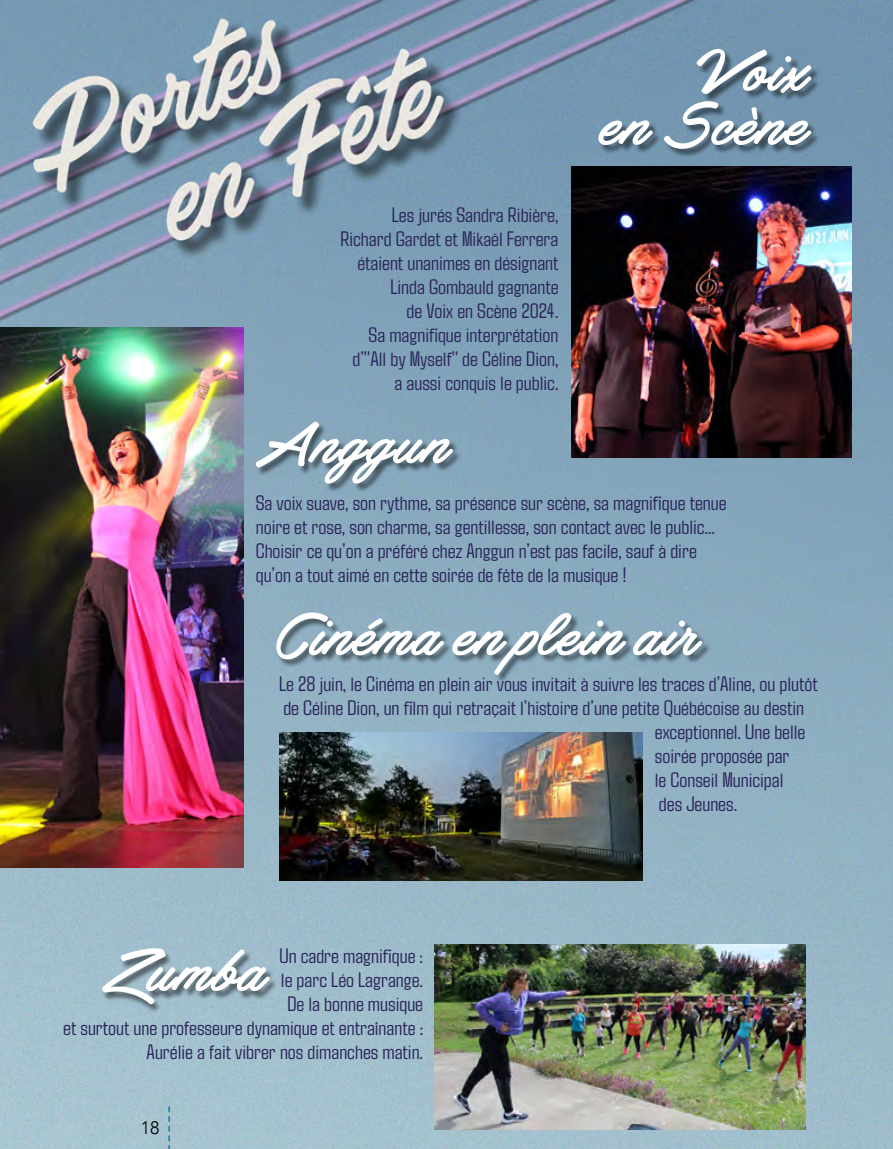
<style>
.page{position:relative;width:893px;height:1149px;background:#fff}
.page>*{position:absolute;margin:0;border:0;box-sizing:border-box;transform-origin:0 0}
.t1{font:69px/54px "Haydon Brush PERSONALUSE";letter-spacing:.035em;color:#fff;text-align:right}
.t2{font:21px/24px "Agdasima";color:#2a2559;text-align:right}
.t3{font:300 18px "Avenir";color:#000}
</style>
<div class="page">
<img style="left:0;top:0;width:893px;height:1148px">
<div style="left:599px;top:50px;width:221px;height:107px;background:#000;opacity:.5"></div>
<div style="left:257px;top:422px;width:205px;height:70px;background:#000;opacity:.5"></div>
<div style="left:277px;top:613px;width:434px;height:70px;background:#000;opacity:.5"></div>
<img style="left:571px;top:166px;width:281px;height:291px">
<img style="left:279px;top:732px;width:363px;height:148px">
<div style="left:102px;top:948px;width:176px;height:65px;background:#000;opacity:.5"></div>
<img style="left:434px;top:944px;width:372px;height:185px">
<img style="left:0;top:327px;width:243px;height:540px">
<svg style="left:168px;top:1106px;width:2px;height:42px"></svg>
<p class="t2" style="left:340px;top:203px;width:219px">Les jurés Sandra Ribière,<br>Richard Gardet et Mikaël Ferrera étaient unanimes en désignant<br>Linda Gombauld gagnante<br>de Voix en Scène 2024.<br>Sa magnifique interprétation d’"All by Myself" de Céline Dion, a aussi conquis le public.</p>
<h1 class="t1" style="left:256px;top:418px;width:195px">Anggun</h1>
<h1 class="t1" style="left:601px;top:46px;width:208px">Voix<br>en Scène</h1>
<p class="t2" style="left:256px;top:490px;width:472px;text-align:left">Sa voix suave, son rythme, sa présence sur scène, sa magnifique tenue noire et rose, son charme, sa gentillesse, son contact avec le public… Choisir ce qu’on a préféré chez Anggun n’est pas facile, sauf à dire qu’on a tout aimé en cette soirée de fête de la musique !</p>
<h1 class="t1" style="left:276px;top:610px;width:424px">Cinéma en plein air</h1>
<p class="t2" style="left:279px;top:671px;width:540px">Le 28 juin, le Cinéma en plein air vous invitait à suivre les traces d’Aline, ou plutôt</p>
<p class="t2" style="left:283px;top:695px;width:522px">de Céline Dion, un film qui retraçait l’histoire d’une petite Québécoise au destin</p>
<p class="t2" style="left:655px;top:719px;width:152px">exceptionnel. Une belle</p>
<p class="t2" style="left:655px;top:743px;width:136px">soirée proposée par</p>
<p class="t2" style="left:655px;top:767px;width:130px">le Conseil Municipal</p>
<p class="t2" style="left:659px;top:791px;width:80px">des Jeunes.</p>
<h1 class="t1" style="left:102px;top:945px;width:166px">Zumba</h1>
<p class="t2" style="left:63px;top:943px;width:361px">Un cadre magnifique :<br>le parc Léo Lagrange.<br>De la bonne musique<br>et surtout une professeure dynamique et entraînante :<br>Aurélie a fait vibrer nos dimanches matin.</p>
<p class="t3" style="left:141px;top:1116px;width:20px">18</p>
</div>
